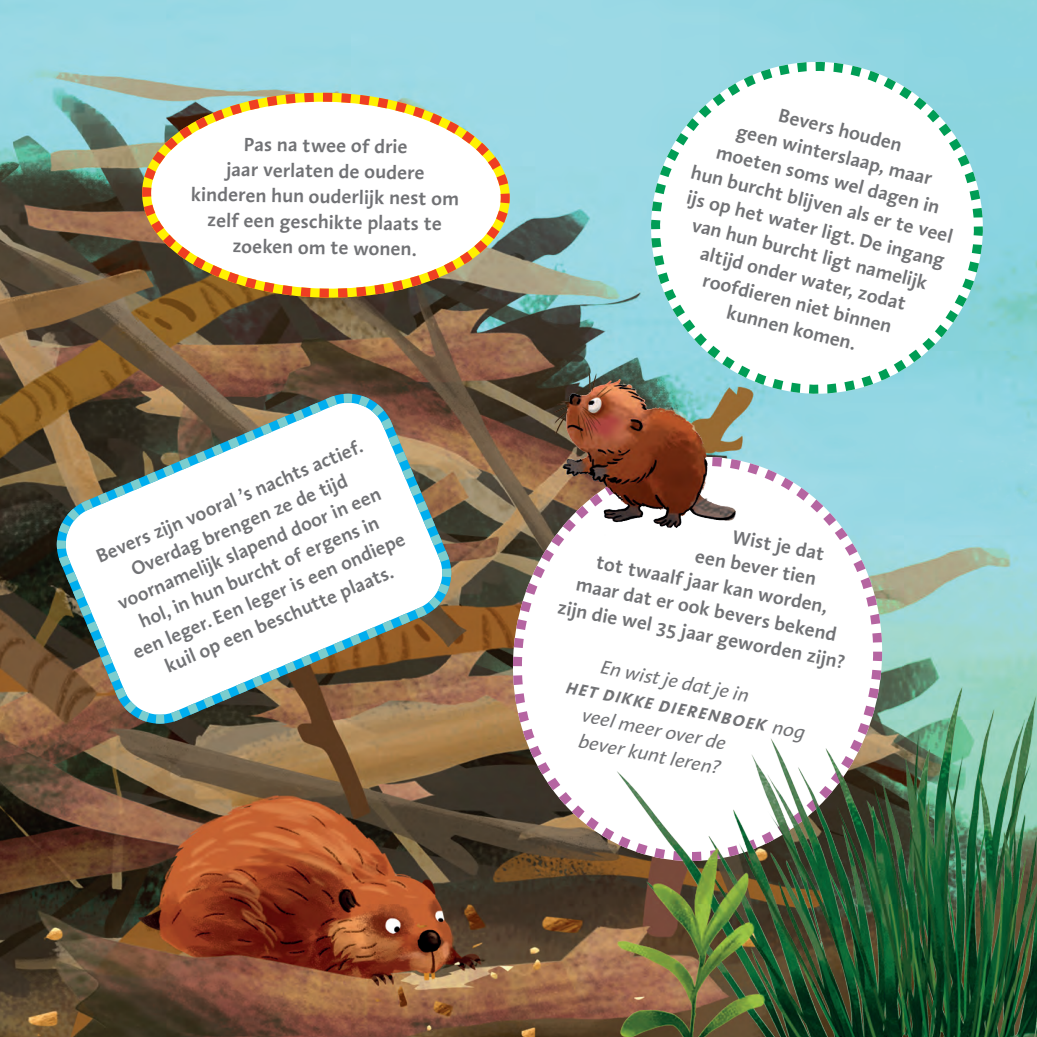
<style>
.page{position:relative;width:1037px;height:1037px;background:#fff}
.page>*{position:absolute;margin:0;border:0;box-sizing:border-box;transform-origin:0 0}
.t1{font:600 19.5px/25.5px "Aroma LT";color:#717275;text-align:center}
.t2{font:italic 19.5px/25.5px "Aroma LT";color:#717275}
.t3{font:16.65px "Aroma LT Bold Italic SC850";color:#717275}
.s1{font-family:"Aroma LT";font-style:italic;font-size:19.5px}
</style>
<div class="page">
<img style="left:0;top:0;width:1037px;height:1037px">
<svg style="left:52px;top:389px;width:404px;height:339px"></svg>
<svg style="left:628px;top:39px;width:378px;height:367px;background:#8fcfd9"></svg>
<svg style="left:645px;top:56px;width:344px;height:344px;background:#8ecfd8"></svg>
<svg style="left:648px;top:59px;width:337px;height:337px"></svg>
<svg style="left:138px;top:88px;width:376px;height:214px"></svg>
<img style="left:490px;top:435px;width:415px;height:437px">
<svg style="left:506px;top:452px;width:382px;height:413px;background:#71735c"></svg>
<svg style="left:510px;top:453px;width:375px;height:411px"></svg>
<p class="t1" style="left:192px;top:130px;width:270px;rotate:1deg">Pas na twee of drie<br>jaar verlaten de oudere kinderen hun ouderlijk nest om zelf een geschikte plaats te zoeken om te wonen.</p>
<p class="t1" style="left:89px;top:546px;width:296px;rotate:-23deg">Bevers zijn vooral ’s nachts actief.<br>Overdag brengen ze de tijd voornamelijk slapend door in een hol, in hun burcht of ergens in een leger. Een leger is een ondiepe kuil op een beschutte plaats.</p>
<p class="t1" style="left:713px;top:84px;width:270px;rotate:14deg">Bevers houden<br>geen winterslaap, maar moeten soms wel dagen in<br>hun burcht blijven als er te veel ijs op het water ligt. De ingang van hun burcht ligt namelijk altijd onder water, zodat roofdieren niet binnen<br>kunnen komen.</p>
<p class="t1" style="left:735px;top:523px;width:95px;rotate:11deg">Wist je dat</p>
<p class="t1" style="left:698px;top:542px;width:125px;rotate:11deg">een bever tien</p>
<p class="t1" style="left:599px;top:549px;width:237px;rotate:11deg">tot twaalf jaar kan worden,</p>
<p class="t1" style="left:579px;top:571px;width:267px;rotate:11deg">maar dat er ook bevers bekend</p>
<p class="t1" style="left:560px;top:593px;width:294px;rotate:11deg">zijn die wel 35 jaar geworden zijn?</p>
<p class="t2" style="left:604px;top:654px;width:152px;rotate:11deg">En wist je dat je in</p>
<p class="t3" style="left:569px;top:676px;width:244px;rotate:11deg">het dikke dierenboek <span class="s1">nog</span></p>
<p class="t2" style="left:584px;top:702px;width:148px;rotate:11deg">veel meer over de bever kunt leren?</p>
</div>
